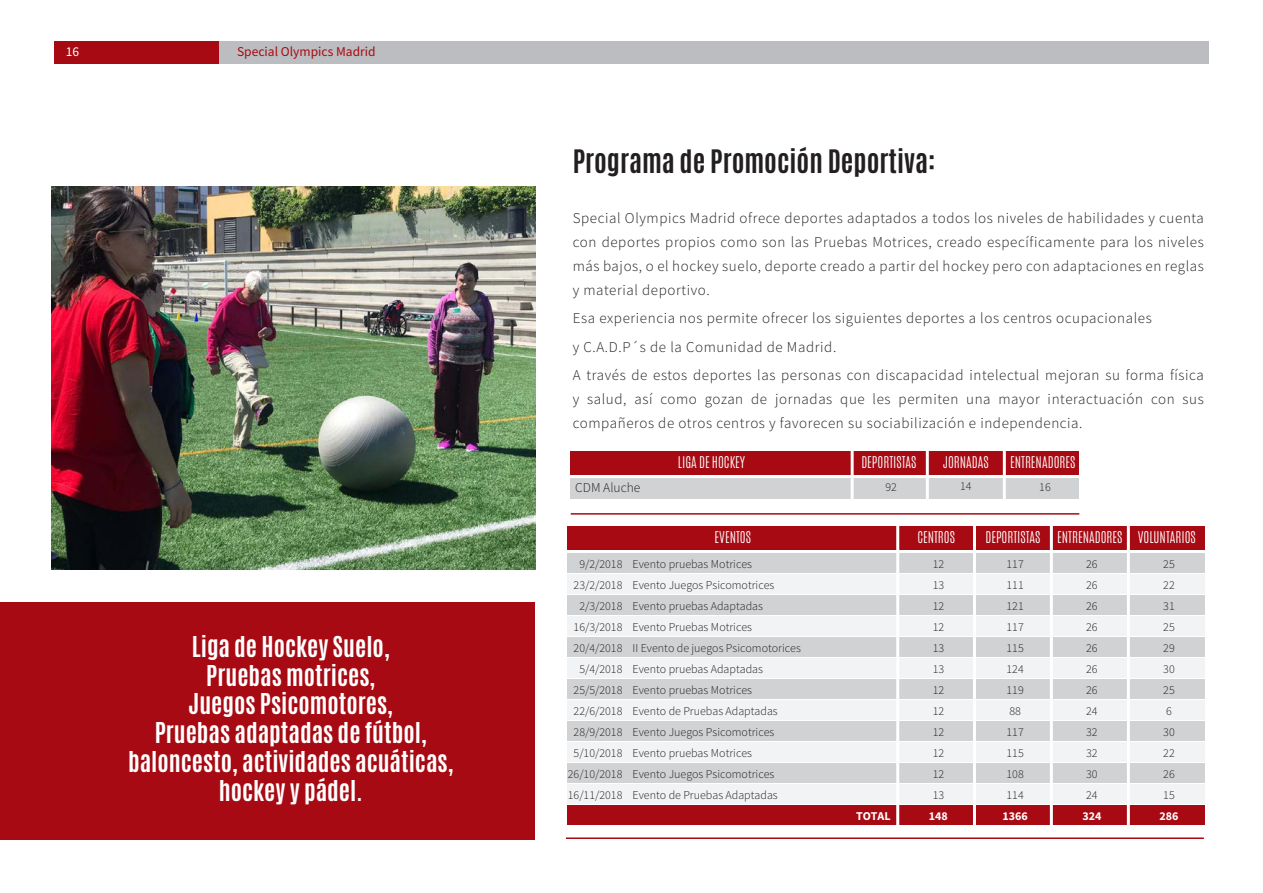
<style>
.page{position:relative;width:1263px;height:893px;background:#fff}
.page>*{position:absolute;margin:0;border:0;box-sizing:border-box;transform-origin:0 0}
.t1{font:700 27px "Antonio";color:#231f20}
.box_number{font:700 24px "Antonio";color:#fff}
.text{font:300 15px/24px "Source Sans Pro";letter-spacing:.04em;color:#231f20;text-align:justify}
.t2{font:300 13.5px "Antonio";color:#fff}
.t3{font:13.5px "Source Sans Pro";color:#a70a12}
.t4{font:300 13.5px "Source Sans Pro";color:#231f20}
.t5{font:13.5px "Source Sans Pro";color:#fff}
.t6{font:300 12px/21px "Source Sans Pro";color:#231f20;text-align:center}
.t7{font:700 12px "Source Sans Pro";color:#fff}
.s1{font-weight:700;color:#fff}
</style>
<div class="page">
<div style="left:54px;top:41px;width:1155px;height:23px;background:#bcbdc0"></div>
<div style="left:54px;top:41px;width:164px;height:23px;background:#a70a12"></div>
<div style="left:0;top:603px;width:535px;height:237px;background:#a70a12"></div>
<hr style="left:566px;top:837px;width:638px;height:2px;background:#a70a12">
<div style="left:567px;top:637px;width:638px;height:20px;background:#d1d2d4"></div>
<div style="left:567px;top:616px;width:638px;height:20px;background:#f2f3f4"></div>
<div style="left:567px;top:595px;width:638px;height:20px;background:#d1d2d4"></div>
<div style="left:567px;top:574px;width:638px;height:20px;background:#f2f3f4"></div>
<div style="left:567px;top:553px;width:638px;height:20px;background:#d1d2d4"></div>
<div style="left:567px;top:721px;width:638px;height:20px;background:#d1d2d4"></div>
<div style="left:567px;top:700px;width:638px;height:20px;background:#f2f3f4"></div>
<div style="left:567px;top:679px;width:638px;height:20px;background:#d1d2d4"></div>
<div style="left:567px;top:658px;width:638px;height:20px;background:#f2f3f4"></div>
<div style="left:567px;top:805px;width:638px;height:20px;background:#a70a12"></div>
<div style="left:567px;top:784px;width:638px;height:20px;background:#f2f3f4"></div>
<div style="left:567px;top:763px;width:638px;height:20px;background:#d1d2d4"></div>
<div style="left:567px;top:742px;width:638px;height:20px;background:#f2f3f4"></div>
<div style="left:567px;top:526px;width:638px;height:23px;background:#a70a12"></div>
<hr style="left:896px;top:526px;width:3px;height:299px;background:#fff">
<hr style="left:973px;top:526px;width:3px;height:299px;background:#fff">
<hr style="left:1050px;top:526px;width:3px;height:299px;background:#fff">
<hr style="left:1127px;top:526px;width:3px;height:299px;background:#fff">
<img style="left:51px;top:187px;width:484px;height:383px">
<div style="left:571px;top:478px;width:508px;height:20px;background:#d1d2d4"></div>
<div style="left:571px;top:451px;width:508px;height:23px;background:#a70a12"></div>
<hr style="left:851px;top:451px;width:3px;height:48px;background:#fff">
<hr style="left:926px;top:451px;width:3px;height:48px;background:#fff">
<hr style="left:1003px;top:451px;width:3px;height:48px;background:#fff">
<hr style="left:571px;top:513px;width:508px;height:2px;background:#a70a12">
<p class="t5" style="left:66px;top:43px;width:15px">16</p>
<p class="t3" style="left:237px;top:43px;width:140px">Special Olympics Madrid</p>
<p class="box_number" style="left:192px;top:628px;width:199px">Liga de Hockey Suelo,</p>
<p class="box_number" style="left:206px;top:657px;width:170px">Pruebas motrices,</p>
<p class="box_number" style="left:189px;top:686px;width:206px">Juegos Psicomotores,</p>
<p class="box_number" style="left:155px;top:715px;width:274px">Pruebas adaptadas de fútbol,</p>
<p class="box_number" style="left:128px;top:744px;width:327px">baloncesto, actividades acuáticas,</p>
<p class="box_number" style="left:219px;top:772px;width:145px">hockey y pádel.</p>
<p class="t1" style="left:573px;top:141px;width:364px">Programa de Promoción Deportiva:</p>
<p class="text" style="left:573px;top:206px;width:633px">Special Olympics Madrid ofrece deportes adaptados a todos los niveles de habilidades y cuenta con deportes propios como son las Pruebas Motrices, creado específicamente para los niveles más bajos, o el hockey suelo, deporte creado a partir del hockey pero con adaptaciones en reglas y material deportivo.</p>
<p class="text" style="left:573px;top:306px;width:580px">Esa experiencia nos permite ofrecer los siguientes deportes a los centros ocupacionales</p>
<p class="text" style="left:573px;top:335px;width:265px">y C.A.D.P´s de la Comunidad de Madrid.</p>
<p class="text" style="left:573px;top:363px;width:633px">A través de estos deportes las personas con discapacidad intelectual mejoran su forma física y salud, así como gozan de jornadas que les permiten una mayor interactuación con sus compañeros de otros centros y favorecen su sociabilización e independencia.</p>
<p class="t4" style="left:575px;top:479px;width:67px">CDM Aluche</p>
<p class="t2" style="left:678px;top:453px;width:69px">LIGA DE HOCKEY</p>
<p class="t2" style="left:861px;top:453px;width:57px">DEPORTISTAS</p>
<p class="t2" style="left:943px;top:453px;width:47px">JORNADAS</p>
<p class="t2" style="left:1010px;top:453px;width:67px">ENTRENADORES</p>
<p class="t6" style="left:885px;top:477px;width:13px">92</p>
<p class="t6" style="left:960px;top:476px;width:13px">14</p>
<p class="t6" style="left:1039px;top:477px;width:13px">16</p>
<p class="t2" style="left:714px;top:528px;width:38px">EVENTOS</p>
<p class="t2" style="left:917px;top:528px;width:39px">CENTROS</p>
<p class="t2" style="left:985px;top:528px;width:212px">DEPORTISTAS ENTRENADORES VOLUNTARIOS</p>
<p class="t6" style="left:568px;top:553px;width:56px;text-align:right">9/2/2018<br>23/2/2018<br>2/3/2018<br>16/3/2018<br>20/4/2018<br>5/4/2018<br>25/5/2018<br>22/6/2018<br>28/9/2018<br>5/10/2018<br>26/10/2018<br>16/11/2018</p>
<p class="t6" style="left:632px;top:553px;width:170px;text-align:left">Evento pruebas Motrices<br>Evento Juegos Psicomotrices<br>Evento pruebas Adaptadas<br>Evento Pruebas Motrices<br>II Evento de juegos Psicomotorices<br>Evento pruebas Adaptadas<br>Evento pruebas Motrices<br>Evento de Pruebas Adaptadas<br>Evento Juegos Psicomotrices<br>Evento pruebas Motrices<br>Evento Juegos Psicomotrices<br>Evento de Pruebas Adaptadas</p>
<p class="t7" style="left:856px;top:808px;width:36px">TOTAL</p>
<p class="t6" style="left:929px;top:553px;width:21px">12<br>13<br>12<br>12<br>13<br>13<br>12<br>12<br>12<br>12<br>12<br>13<br><span class="s1">148</span></p>
<p class="t6" style="left:1002px;top:553px;width:27px">117<br>111<br>121<br>117<br>115<br>124<br>119<br>88<br>117<br>115<br>108<br>114<br><span class="s1">1366</span></p>
<p class="t6" style="left:1082px;top:553px;width:21px">26<br>26<br>26<br>26<br>26<br>26<br>26<br>24<br>32<br>32<br>30<br>24<br><span class="s1">324</span></p>
<p class="t6" style="left:1159px;top:553px;width:21px">25<br>22<br>31<br>25<br>29<br>30<br>25<br>6<br>30<br>22<br>26<br>15<br><span class="s1">286</span></p>
</div>
